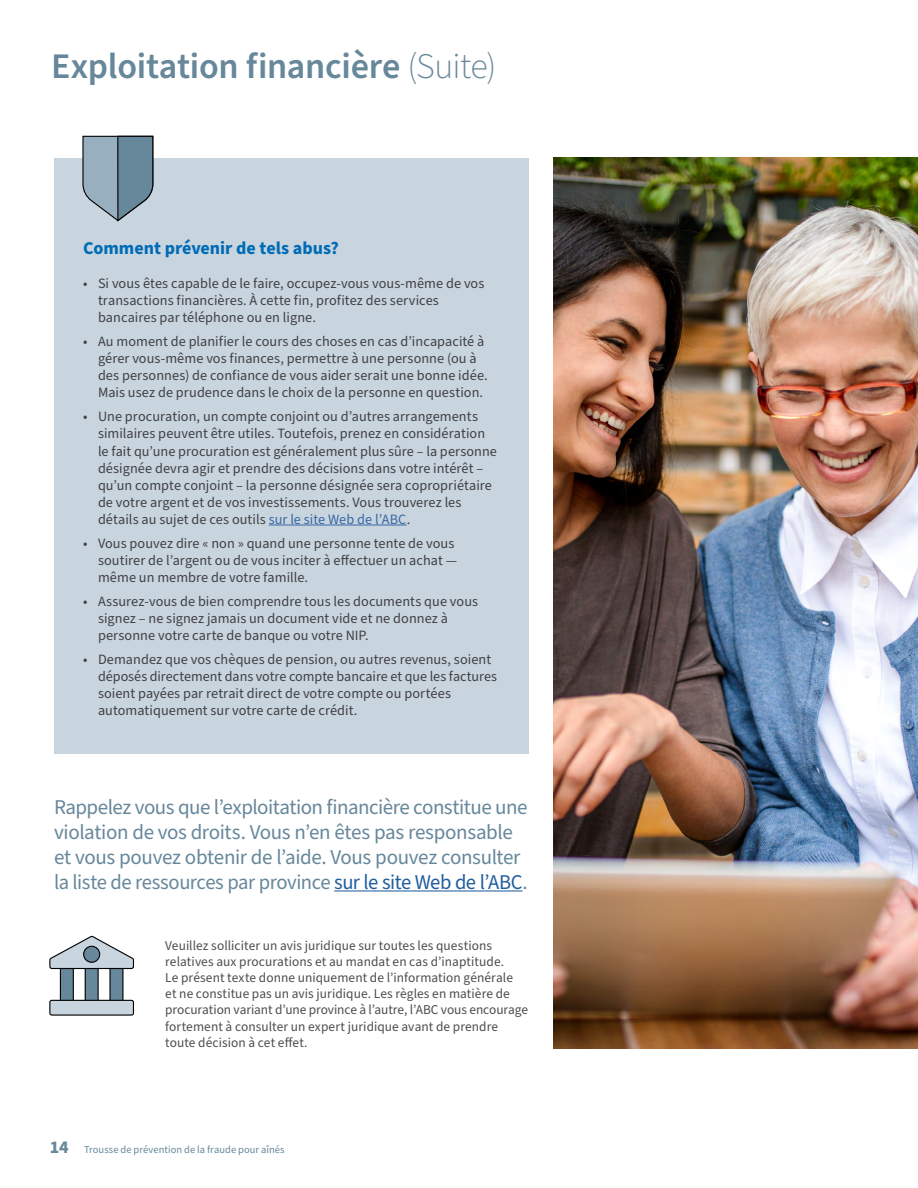
<style>
.page{position:relative;width:918px;height:1188px;background:#fff}
.page>*{position:absolute;margin:0;border:0;box-sizing:border-box;transform-origin:0 0}
.t1{font:600 36px "Source Sans Pro";letter-spacing:-.005em;color:#67879b}
.t2{font:21px/25.2px "Source Sans Pro";letter-spacing:-.02em;color:#67879b}
.t3{font:700 18px "Source Sans Pro";color:#006cb7}
.t4{font:14.25px/17.1px "Source Sans Pro";letter-spacing:.005em;color:#414042}
.t5{font:13.5px/16.2px "Source Sans Pro";letter-spacing:.005em;color:#4d4d4f}
.t6{font:10.5px "Source Sans Pro";letter-spacing:.005em;color:#67879b}
.s1{font-weight:300}
.s2{color:#3a68a5}
.s3{color:#215e9e}
.s4{font-weight:700;font-size:18px}
</style>
<div class="page">
<div style="left:54px;top:158px;width:474px;height:596px;background:#c8d5df"></div>
<hr style="left:269px;top:525px;width:138px;height:1px;background:#3a68a5">
<hr style="left:334px;top:890px;width:189px;height:1px;background:#215e9e">
<div style="left:60px;top:960px;width:13px;height:50px;background:#67879b"></div>
<div style="left:60px;top:960px;width:14px;height:50px;border:1px solid #000"></div>
<div style="left:110px;top:960px;width:13px;height:50px;background:#67879b"></div>
<div style="left:109px;top:960px;width:14px;height:50px;border:1px solid #000"></div>
<div style="left:85px;top:960px;width:13px;height:50px;background:#67879b"></div>
<div style="left:85px;top:960px;width:14px;height:50px;border:1px solid #000"></div>
<svg style="left:49px;top:935px;width:85px;height:35px"></svg>
<div style="left:50px;top:1000px;width:83px;height:15px;background:#c8d5df;border-radius:2px"></div>
<div style="left:49px;top:1000px;width:85px;height:16px;border:1px solid #000;border-radius:2px"></div>
<div style="left:84px;top:946px;width:16px;height:16px;background:#67879b;border-radius:50%"></div>
<div style="left:83px;top:946px;width:17px;height:17px;border:1px solid #000;border-radius:50%"></div>
<svg style="left:82px;top:135px;width:72px;height:87px"></svg>
<img style="left:553px;top:158px;width:365px;height:890px">
<h1 class="t1" style="left:51px;top:42px;width:447px">Exploitation financière <span class="s1">(Suite)</span></h1>
<p class="t3" style="left:83px;top:236px;width:257px">Comment prévenir de tels abus?</p>
<p class="t4" style="left:98px;top:275px;width:388px;text-indent:-15px">• Si vous êtes capable de le faire, occupez-vous vous-même de vos transactions financières. À cette fin, profitez des services bancaires par téléphone ou en ligne.</p>
<p class="t4" style="left:98px;top:333px;width:391px;text-indent:-15px">• Au moment de planifier le cours des choses en cas d’incapacité à gérer vous-même vos finances, permettre à une personne (ou à des personnes) de confiance de vous aider serait une bonne idée.<br>Mais usez de prudence dans le choix de la personne en question.</p>
<p class="t4" style="left:98px;top:409px;width:400px;text-indent:-15px">• Une procuration, un compte conjoint ou d’autres arrangements similaires peuvent être utiles. Toutefois, prenez en considération le fait qu’une procuration est généralement plus sûre – la personne désignée devra agir et prendre des décisions dans votre intérêt – qu’un compte conjoint – la personne désignée sera copropriétaire de votre argent et de vos investissements. Vous trouverez les détails au sujet de ces outils <span class="s2">sur le site Web de l’ABC</span>.</p>
<p class="t4" style="left:98px;top:535px;width:361px;text-indent:-15px">• Vous pouvez dire « non » quand une personne tente de vous soutirer de l’argent ou de vous inciter à effectuer un achat — même un membre de votre famille.</p>
<p class="t4" style="left:98px;top:593px;width:382px;text-indent:-15px">• Assurez-vous de bien comprendre tous les documents que vous signez – ne signez jamais un document vide et ne donnez à personne votre carte de banque ou votre NIP.</p>
<p class="t4" style="left:98px;top:651px;width:401px;text-indent:-15px">• Demandez que vos chèques de pension, ou autres revenus, soient déposés directement dans votre compte bancaire et que les factures soient payées par retrait direct de votre compte ou portées automatiquement sur votre carte de crédit.</p>
<h2 class="t2" style="left:54px;top:795px;width:475px">Rappelez vous que l’exploitation financière constitue une violation de vos droits. Vous n’en êtes pas responsable et vous pouvez obtenir de l’aide. Vous pouvez consulter la liste de ressources par province <span class="s3">sur le site Web de l’ABC</span>.</h2>
<p class="t5" style="left:165px;top:937px;width:364px">Veuillez solliciter un avis juridique sur toutes les questions relatives aux procurations et au mandat en cas d’inaptitude.<br>Le présent texte donne uniquement de l’information générale<br>et ne constitue pas un avis juridique. Les règles en matière de procuration variant d’une province à l’autre, l’ABC vous encourage fortement à consulter un expert juridique avant de prendre toute décision à cet effet.</p>
<p class="t6" style="left:50px;top:1143px;width:236px"><span class="s4">14</span> Trousse de prévention de la fraude pour aînés</p>
</div>
